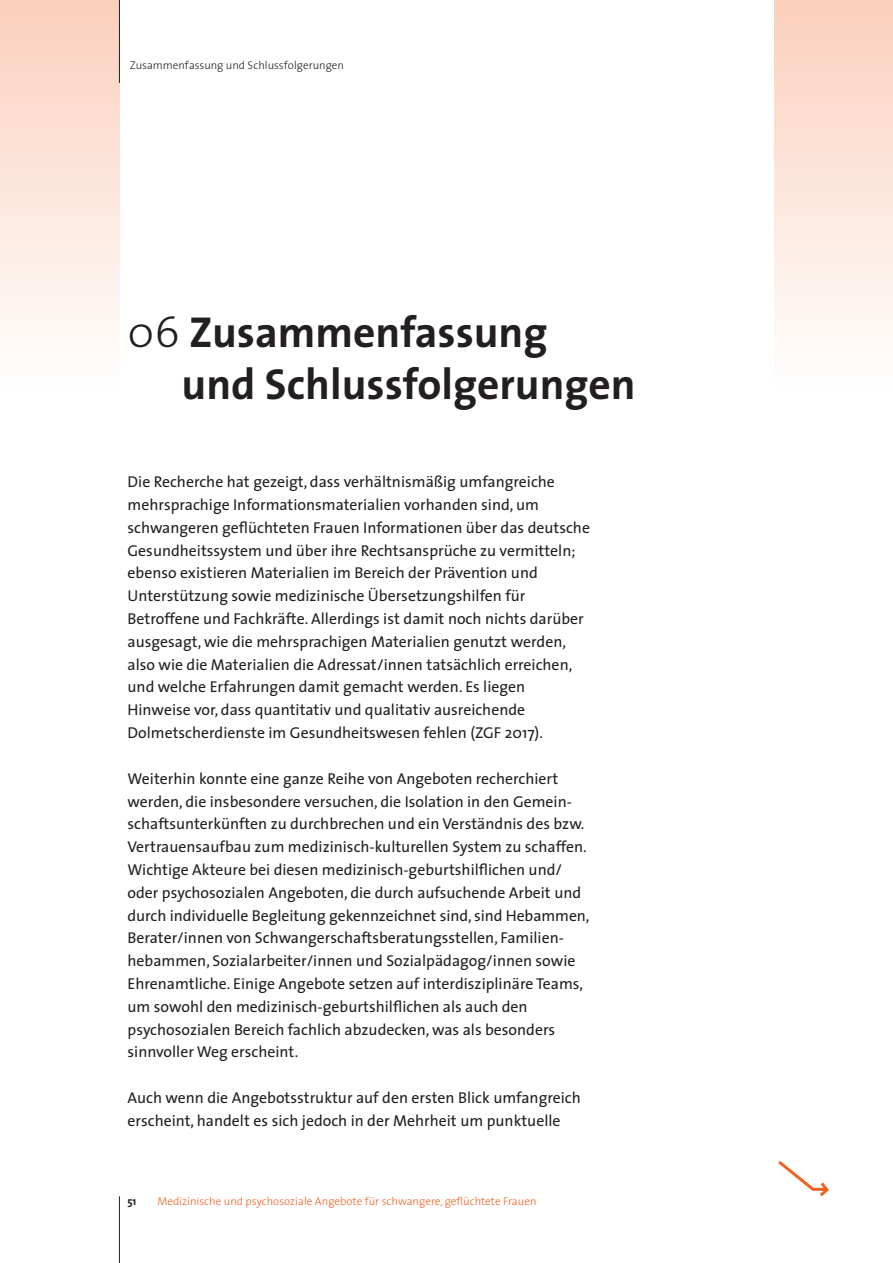
<style>
.page{position:relative;width:893px;height:1263px;background:#fff}
.page>*{position:absolute;margin:0;border:0;box-sizing:border-box;transform-origin:0 0}
.t1{font:700 43.5px/52.2px "The Sans";color:#231f20}
.Fließ{font:15.75px/22.8px "The Sans";color:#231f20}
.t2{font:300 11.25px "The Sans";color:#f26221}
.t3{font:300 11.25px "The Sans";letter-spacing:-.005em;color:#231f20}
.t4{font:700 11.25px "The Sans";color:#231f20}
.s1{font-weight:300}
</style>
<div class="page">
<div style="left:0;top:0;width:119px;height:666px;background:linear-gradient(to bottom,#fbd7c7,#fff)"></div>
<div style="left:774px;top:0;width:119px;height:666px;background:linear-gradient(to bottom,#fbd7c7,#fff)"></div>
<hr style="left:119px;top:1196px;width:1px;height:67px;background:#231f20">
<svg style="left:778px;top:1160px;width:51px;height:37px"></svg>
<hr style="left:119px;top:0;width:1px;height:83px;background:#231f20">
<p class="t3" style="left:130px;top:56px;width:216px">Zusammenfassung und Schlussfolgerungen</p>
<h1 class="t1" style="left:182px;top:305px;width:456px;text-indent:-54px"><span class="s1">06</span> Zusammenfassung<br>und Schlussfolgerungen</h1>
<p class="Fließ" style="left:128px;top:470px;width:464px">Die Recherche hat gezeigt, dass verhältnismäßig umfangreiche mehrsprachige Informationsmaterialien vorhanden sind, um schwangeren geflüchteten Frauen Informationen über das deutsche Gesundheitssystem und über ihre Rechtsansprüche zu vermitteln; ebenso existieren Materialien im Bereich der Prävention und Unterstützung sowie medizinische Übersetzungshilfen für Betroffene und Fachkräfte. Allerdings ist damit noch nichts darüber ausgesagt, wie die mehrsprachigen Materialien genutzt werden, also wie die Materialien die Adressat/innen tatsächlich erreichen, und welche Erfahrungen damit gemacht werden. Es liegen Hinweise vor, dass quantitativ und qualitativ ausreichende Dolmetscherdienste im Gesundheitswesen fehlen (ZGF 2017).</p>
<p class="Fließ" style="left:128px;top:766px;width:463px">Weiterhin konnte eine ganze Reihe von Angeboten recherchiert werden, die insbesondere versuchen, die Isolation in den Gemein&shy;schaftsunterkünften zu durchbrechen und ein Verständnis des bzw.<br>Vertrauensaufbau zum medizinisch-kulturellen System zu schaffen.<br>Wichtige Akteure bei diesen medizinisch-geburtshilflichen und/ oder psychosozialen Angeboten, die durch aufsuchende Arbeit und durch individuelle Begleitung gekennzeichnet sind, sind Hebammen, Berater/innen von Schwangerschaftsberatungsstellen, Familien&shy;hebammen, Sozialarbeiter/innen und Sozialpädagog/innen sowie Ehrenamtliche. Einige Angebote setzen auf interdisziplinäre Teams, um sowohl den medizinisch-geburtshilflichen als auch den psychosozialen Bereich fachlich abzudecken, was als besonders sinnvoller Weg erscheint.</p>
<p class="Fließ" style="left:128px;top:1086px;width:455px">Auch wenn die Angebotsstruktur auf den ersten Blick umfangreich erscheint, handelt es sich jedoch in der Mehrheit um punktuelle</p>
<p class="t4" style="left:128px;top:1192px;width:10px">51</p>
<p class="t2" style="left:157px;top:1192px;width:381px">Medizinische und psychosoziale Angebote für schwangere, geflüchtete Frauen</p>
</div>
